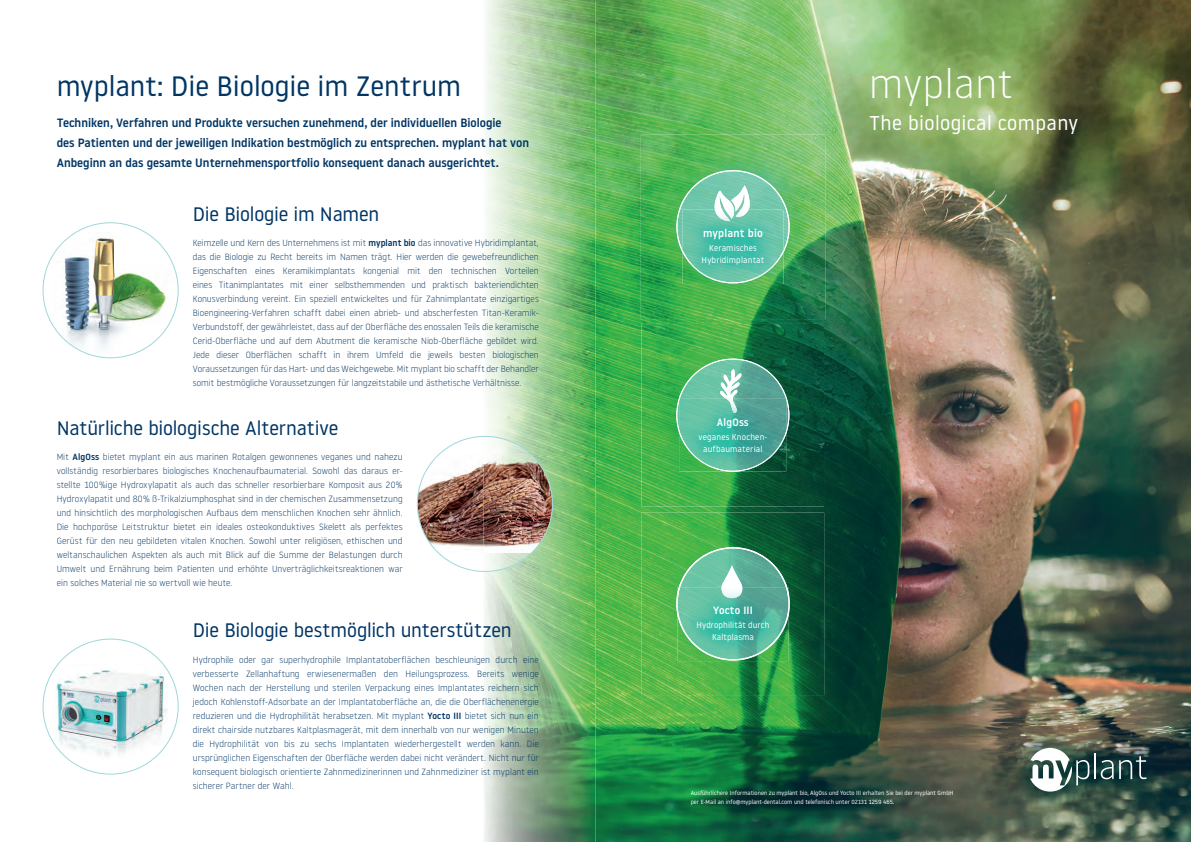
<style>
.page{position:relative;width:1191px;height:842px;background:#fff}
.page>*{position:absolute;margin:0;border:0;box-sizing:border-box;transform-origin:0 0}
.t1{font:300 40px "Noway";letter-spacing:.02em;color:#fff}
.t2{font:28px "Noway";color:#003564}
.t3{font:20px "Noway";letter-spacing:.02em;color:#fff}
.t4{font:19.5px "Noway";letter-spacing:-.005em;color:#003564}
.t5{font:500 12px/20px "Noway";color:#003564}
.t6{font:500 11px "Noway";letter-spacing:.02em;color:#fff}
.t7{font:500 10.6px "Noway";letter-spacing:.02em;color:#fff}
.t8{font:300 9px/14px "Noway";letter-spacing:.005em;color:#003564;text-align:justify}
.t9{font:8.5px/11.9px "Noway";letter-spacing:.02em;color:#fff;text-align:center}
.t10{font:6px/9px "Noway";color:#fff}
.s1{font-weight:500}
</style>
<div class="page">
<img style="left:483px;top:0;width:112px;height:456px">
<img style="left:553px;top:456px;width:42px;height:36px">
<img style="left:540px;top:492px;width:55px;height:350px">
<img style="left:511px;top:572px;width:29px;height:270px">
<img style="left:484px;top:572px;width:27px;height:270px">
<img style="left:595px;top:0;width:596px;height:842px">
<img style="left:1009px;top:726px;width:159px;height:87px">
<svg style="left:1030px;top:748px;width:59px;height:44px"></svg>
<hr style="left:1094px;top:753px;width:2px;height:26px;background:#fff">
<svg style="left:1100px;top:760px;width:13px;height:19px"></svg>
<svg style="left:1119px;top:756px;width:27px;height:23px"></svg>
<img style="left:43px;top:222px;width:136px;height:136px">
<svg style="left:43px;top:639px;width:136px;height:136px"></svg>
<img style="left:417px;top:436px;width:136px;height:136px">
<img style="left:641px;top:135px;width:184px;height:184px">
<img style="left:641px;top:513px;width:183px;height:182px">
<svg style="left:676px;top:547px;width:113px;height:113px;background:#62b28b"></svg>
<img style="left:641px;top:324px;width:183px;height:182px">
<svg style="left:676px;top:359px;width:113px;height:113px;background:#60af8c"></svg>
<img style="left:682px;top:283px;width:101px;height:1px">
<svg style="left:676px;top:170px;width:113px;height:113px;background:#6ac6a1"></svg>
<img style="left:679px;top:398px;width:107px;height:74px">
<img style="left:725px;top:398px;width:12px;height:15px">
<img style="left:677px;top:587px;width:111px;height:73px">
<img style="left:721px;top:587px;width:21px;height:11px">
<h2 class="t2" style="left:57px;top:76px;width:406px">myplant: Die Biologie im Zentrum</h2>
<p class="t5" style="left:57px;top:115px;width:474px">Techniken, Verfahren und Produkte versuchen zunehmend, der individuellen Biologie<br>des Patienten und der jeweiligen Indikation bestmöglich zu entsprechen. myplant hat von<br>Anbeginn an das gesamte Unternehmensportfolio konsequent danach ausgerichtet.</p>
<h3 class="t4" style="left:193px;top:207px;width:188px">Die Biologie im Namen</h3>
<p class="t8" style="left:193px;top:237px;width:347px">Keimzelle und Kern des Unternehmens ist mit <span class="s1">myplant bio</span> das innovative Hybridimplantat, das die Biologie zu Recht bereits im Namen trägt. Hier werden die gewebefreundlichen Eigenschaften eines Keramikimplantats kongenial mit den technischen Vorteilen eines Titanimplantates mit einer selbsthemmenden und praktisch bakteriendichten Konusverbindung vereint. Ein speziell entwickeltes und für Zahnimplantate einzigartiges Bioengineering-Verfahren schafft dabei einen abrieb- und abscherfesten Titan-Keramik-Verbundstoff, der gewährleistet, dass auf der Oberfläche des enossalen Teils die keramische Cerid-Oberfläche und auf dem Abutment die keramische Niob-Oberfläche gebildet wird.<br>Jede dieser Oberflächen schafft in ihrem Umfeld die jeweils besten biologischen Voraussetzungen für das Hart- und das Weichgewebe. Mit myplant bio schafft der Behandler somit bestmögliche Voraussetzungen für langzeitstabile und ästhetische Verhältnisse.</p>
<h3 class="t4" style="left:57px;top:421px;width:283px">Natürliche biologische Alternative</h3>
<p class="t8" style="left:57px;top:451px;width:347px">Mit <span class="s1">AlgOss</span> bietet myplant ein aus marinen Rotalgen gewonnenes veganes und nahezu vollständig resorbierbares biologisches Knochenaufbaumaterial. Sowohl das daraus er&shy;stellte 100%ige Hydroxylapatit als auch das schneller resorbierbare Komposit aus 20% Hydroxylapatit und 80% ß-Trikalziumphosphat sind in der chemischen Zusammensetzung und hinsichtlich des morphologischen Aufbaus dem menschlichen Knochen sehr ähnlich.<br>Die hochporöse Leitstruktur bietet ein ideales osteokonduktives Skelett als perfektes Gerüst für den neu gebildeten vitalen Knochen. Sowohl unter religiösen, ethischen und weltanschaulichen Aspekten als auch mit Blick auf die Summe der Belastungen durch Umwelt und Ernährung beim Patienten und erhöhte Unverträglichkeitsreaktionen war ein solches Material nie so wertvoll wie heute.</p>
<h3 class="t4" style="left:193px;top:623px;width:320px">Die Biologie bestmöglich unterstützen</h3>
<p class="t8" style="left:193px;top:653px;width:347px">Hydrophile oder gar superhydrophile Implantatoberflächen beschleunigen durch eine verbesserte Zellanhaftung erwiesenermaßen den Heilungsprozess. Bereits wenige Wochen nach der Herstellung und sterilen Verpackung eines Implantates reichern sich jedoch Kohlenstoff-Adsorbate an der Implantatoberfläche an, die die Oberflächenenergie reduzieren und die Hydrophilität herabsetzen. Mit myplant <span class="s1">Yocto III</span> bietet sich nun ein direkt chairside nutzbares Kaltplasmagerät, mit dem innerhalb von nur wenigen Minuten die Hydrophilität von bis zu sechs Implantaten wiederhergestellt werden kann. Die ursprünglichen Eigenschaften der Oberfläche werden dabei nicht verändert. Nicht nur für konsequent biologisch orientierte Zahnmedizinerinnen und Zahnmediziner ist myplant ein sicherer Partner der Wahl.</p>
<p class="t6" style="left:703px;top:229px;width:61px">myplant bio</p>
<p class="t9" style="left:701px;top:243px;width:64px">Keramisches<br>Hybridimplantat</p>
<p class="t7" style="left:717px;top:418px;width:33px">AlgOss</p>
<p class="t9" style="left:698px;top:432px;width:70px">veganes Knochen&shy;aufbaumaterial</p>
<p class="t7" style="left:713px;top:607px;width:41px">Yocto III</p>
<p class="t9" style="left:696px;top:620px;width:75px">Hydrophilität durch<br>Kaltplasma</p>
<h1 class="t1" style="left:869px;top:70px;width:145px">myplant</h1>
<h3 class="t3" style="left:869px;top:116px;width:211px">The biological company</h3>
<p class="t10" style="left:690px;top:789px;width:264px">Ausführlichere Informationen zu myplant bio, AlgOss und Yocto III erhalten Sie bei der myplant GmbH per E-Mail an info@myplant-dental.com und telefonisch unter 02131 1259 465.</p>
</div>
